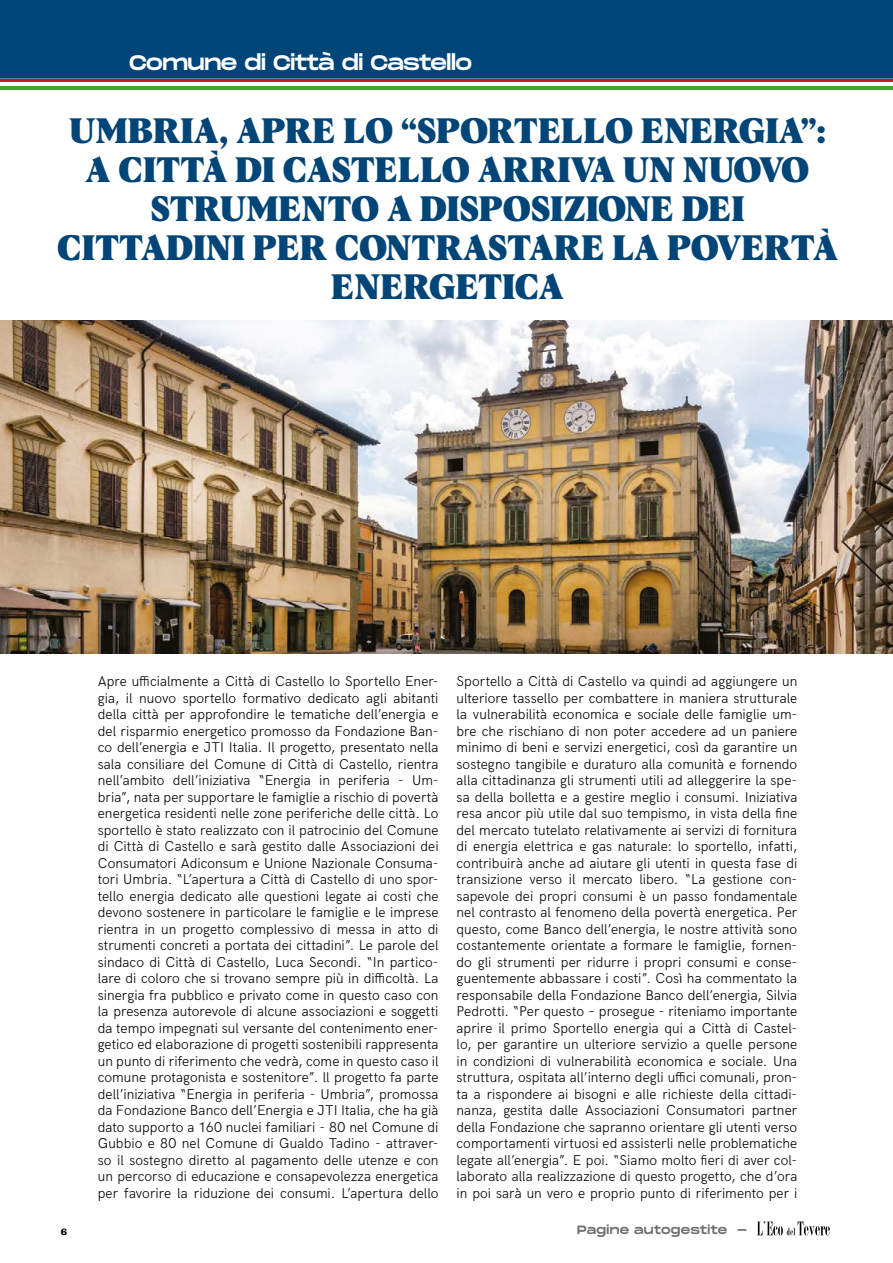
<style>
.page{position:relative;width:893px;height:1263px;background:#fff}
.page>*{position:absolute;margin:0;border:0;box-sizing:border-box;transform-origin:0 0}
.t1{font:900 34.5px/39px "Albra Text";color:#004577;text-align:center}
.t2{font:21px "Monument Extended";letter-spacing:-.03em;color:#fff;scale:.9 1}
.t3{font:300 14.25px/16.5px "HK Grotesk";letter-spacing:.005em;color:#000;text-align:justify}
.t4{font:12px "Monument Extended";letter-spacing:.015em;color:#706f6f;scale:.9 1}
.t5{font:700 10.5px "Clarendon LT Std";color:#000}
</style>
<div class="page">
<svg style="left:757px;top:1221px;width:73px;height:14px"></svg>
<div style="left:0;top:0;width:893px;height:79px;background:#004577"></div>
<hr style="left:0;top:79px;width:893px;height:3px;background:#cd1719">
<hr style="left:0;top:86px;width:893px;height:4px;background:#3fa535">
<img style="left:0;top:320px;width:893px;height:334px">
<h2 class="t2" style="left:129px;top:47px;width:383px">Comune di Città di Castello</h2>
<h1 class="t1" style="left:57px;top:109px;width:782px">UMBRIA, APRE LO “SPORTELLO ENERGIA”:<br>A CITTÀ DI CASTELLO ARRIVA UN NUOVO<br>STRUMENTO A DISPOSIZIONE DEI<br>CITTADINI PER CONTRASTARE LA POVERTÀ<br>ENERGETICA</h1>
<p class="t5" style="left:61px;top:1225px;width:8px">6</p>
<p class="t3" style="left:98px;top:672px;width:342px">Apre ufficialmente a Città di Castello lo Sportello Ener&shy;gia, il nuovo sportello formativo dedicato agli abitanti della città per approfondire le tematiche dell’energia e del risparmio energetico promosso da Fondazione Ban&shy;co dell’energia e JTI Italia. Il progetto, presentato nella sala consiliare del Comune di Città di Castello, rientra nell’ambito dell’iniziativa “Energia in periferia - Um&shy;bria”, nata per supportare le famiglie a rischio di povertà energetica residenti nelle zone periferiche delle città. Lo sportello è stato realizzato con il patrocinio del Comune di Città di Castello e sarà gestito dalle Associazioni dei Consumatori Adiconsum e Unione Nazionale Consuma&shy;tori Umbria. “L’apertura a Città di Castello di uno spor&shy;tello energia dedicato alle questioni legate ai costi che devono sostenere in particolare le famiglie e le imprese rientra in un progetto complessivo di messa in atto di strumenti concreti a portata dei cittadini”. Le parole del sindaco di Città di Castello, Luca Secondi. “In partico&shy;lare di coloro che si trovano sempre più in difficoltà. La sinergia fra pubblico e privato come in questo caso con la presenza autorevole di alcune associazioni e soggetti da tempo impegnati sul versante del contenimento ener&shy;getico ed elaborazione di progetti sostenibili rappresenta un punto di riferimento che vedrà, come in questo caso il comune protagonista e sostenitore”. ll progetto fa parte dell’iniziativa “Energia in periferia - Umbria”, promossa da Fondazione Banco dell’Energia e JTI Italia, che ha già dato supporto a 160 nuclei familiari - 80 nel Comune di Gubbio e 80 nel Comune di Gualdo Tadino - attraver&shy;so il sostegno diretto al pagamento delle utenze e con un percorso di educazione e consapevolezza energetica per favorire la riduzione dei consumi. L’apertura dello</p>
<p class="t3" style="left:457px;top:672px;width:342px">Sportello a Città di Castello va quindi ad aggiungere un ulteriore tassello per combattere in maniera strutturale la vulnerabilità economica e sociale delle famiglie um&shy;bre che rischiano di non poter accedere ad un paniere minimo di beni e servizi energetici, così da garantire un sostegno tangibile e duraturo alla comunità e fornendo alla cittadinanza gli strumenti utili ad alleggerire la spe&shy;sa della bolletta e a gestire meglio i consumi. Iniziativa resa ancor più utile dal suo tempismo, in vista della fine del mercato tutelato relativamente ai servizi di fornitura di energia elettrica e gas naturale: lo sportello, infatti, contribuirà anche ad aiutare gli utenti in questa fase di transizione verso il mercato libero. “La gestione con&shy;sapevole dei propri consumi è un passo fondamentale nel contrasto al fenomeno della povertà energetica. Per questo, come Banco dell’energia, le nostre attività sono costantemente orientate a formare le famiglie, fornen&shy;do gli strumenti per ridurre i propri consumi e conse&shy;guentemente abbassare i costi”. Così ha commentato la responsabile della Fondazione Banco dell’energia, Silvia Pedrotti. “Per questo – prosegue - riteniamo importante aprire il primo Sportello energia qui a Città di Castel&shy;lo, per garantire un ulteriore servizio a quelle persone in condizioni di vulnerabilità economica e sociale. Una struttura, ospitata all’interno degli uffici comunali, pron&shy;ta a rispondere ai bisogni e alle richieste della cittadi&shy;nanza, gestita dalle Associazioni Consumatori partner della Fondazione che sapranno orientare gli utenti verso comportamenti virtuosi ed assisterli nelle problematiche legate all’energia”. E poi. “Siamo molto fieri di aver col&shy;laborato alla realizzazione di questo progetto, che d’ora in poi sarà un vero e proprio punto di riferimento per i</p>
<p class="t4" style="left:577px;top:1221px;width:190px">Pagine autogestite -</p>
</div>
